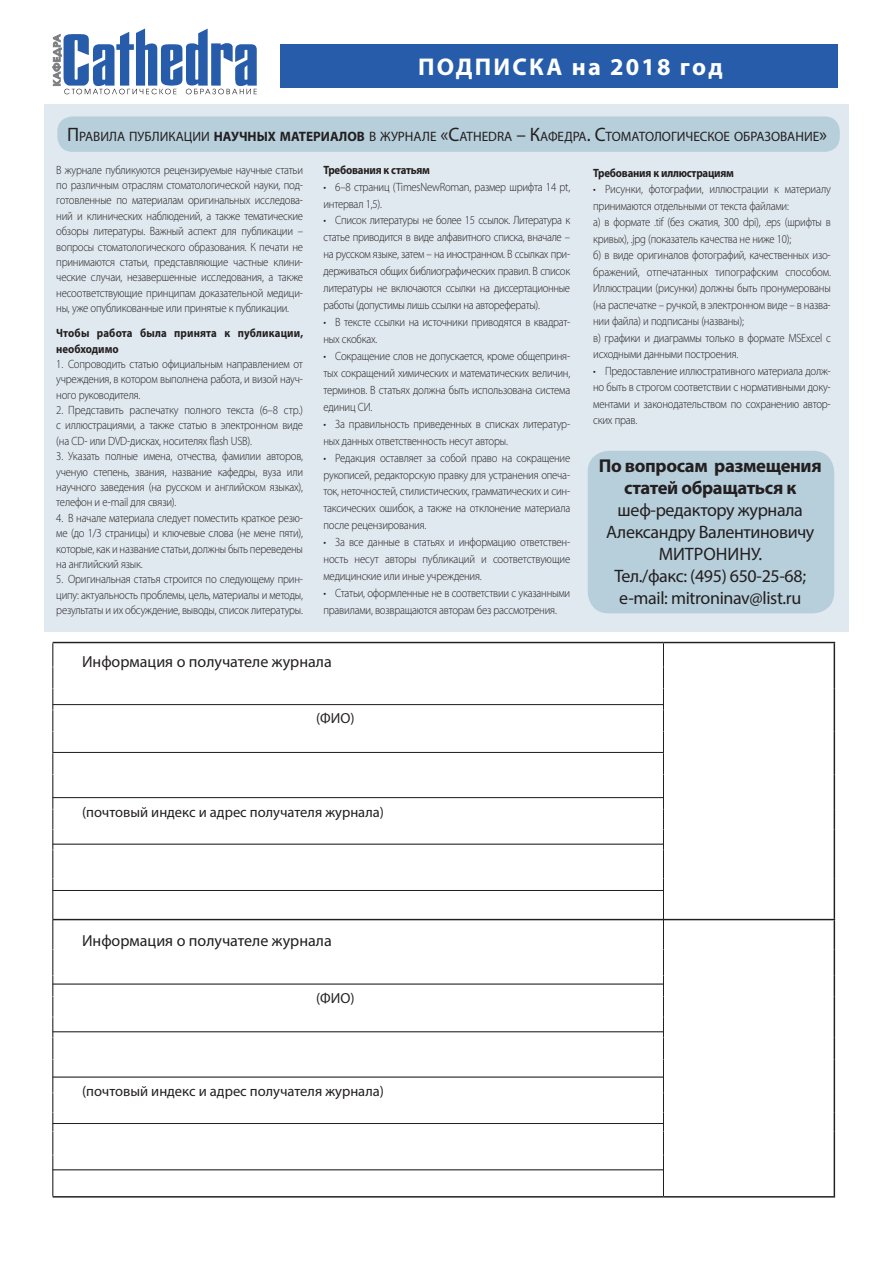
<style>
.page{position:relative;width:893px;height:1263px;background:#fff}
.page>*{position:absolute;margin:0;border:0;box-sizing:border-box;transform-origin:0 0}
.t1{font:700 24.3px "Myriad Pro";letter-spacing:.09em;color:#fff}
.t2{font:700 18.6px/22.4px "Myriad Pro";letter-spacing:-.02em;color:#231f20;text-align:center}
.t3{font:18px/22px "Myriad Pro";letter-spacing:-.02em;color:#231f20;text-align:center}
.t4{font:16.05px "Myriad Pro";color:#231f20}
.t5{font:14.55px "Myriad Pro";color:#231f20}
.txt_main{font:13.65px "Myriad Pro";color:#231f20}
.text_editorial{font:300 12px/15.5px "Myriad Pro";letter-spacing:-.02em;color:#231f20;text-align:justify;scale:.9 1}
.text_editorial-2{font:300 12px/16.5px "Myriad Pro";letter-spacing:-.02em;color:#231f20;scale:.89 1}
.text_editorial-3{font:700 12px/15.5px "Myriad Pro";letter-spacing:.015em;color:#231f20;scale:.9 1}
.text_editorial-4{font:700 12px "Myriad Pro";letter-spacing:-.015em;color:#231f20;scale:.9 1}
.s1{font-size:19.5px}
.s2{font-weight:700}
</style>
<div class="page">
<svg style="left:53px;top:28px;width:204px;height:66px"></svg>
<hr style="left:663px;top:642px;width:172px;height:1px;background:#231f20">
<hr style="left:53px;top:642px;width:610px;height:1px;background:#231f20">
<svg style="left:834px;top:643px;width:1px;height:131px"></svg>
<hr style="left:834px;top:774px;width:1px;height:35px;background:#231f20">
<svg style="left:834px;top:809px;width:1px;height:70px"></svg>
<hr style="left:834px;top:879px;width:1px;height:40px;background:#231f20">
<hr style="left:664px;top:919px;width:171px;height:1px;background:#231f20">
<hr style="left:53px;top:919px;width:610px;height:1px;background:#231f20">
<svg style="left:834px;top:920px;width:1px;height:139px"></svg>
<hr style="left:834px;top:1059px;width:1px;height:34px;background:#231f20">
<svg style="left:834px;top:1093px;width:1px;height:62px"></svg>
<hr style="left:834px;top:1155px;width:1px;height:41px;background:#231f20">
<hr style="left:663px;top:1196px;width:172px;height:1px;background:#231f20">
<hr style="left:53px;top:1196px;width:610px;height:1px;background:#231f20">
<hr style="left:663px;top:919px;width:1px;height:30px;background:#231f20">
<hr style="left:53px;top:919px;width:1px;height:30px;background:#231f20">
<hr style="left:53px;top:704px;width:611px;height:1px;background:#231f20">
<svg style="left:663px;top:643px;width:1px;height:131px"></svg>
<svg style="left:53px;top:643px;width:1px;height:131px"></svg>
<hr style="left:53px;top:752px;width:611px;height:1px;background:#231f20">
<hr style="left:663px;top:775px;width:1px;height:34px;background:#231f20">
<hr style="left:53px;top:775px;width:1px;height:34px;background:#231f20">
<hr style="left:53px;top:797px;width:611px;height:1px;background:#231f20">
<hr style="left:53px;top:844px;width:611px;height:1px;background:#231f20">
<svg style="left:663px;top:809px;width:1px;height:70px"></svg>
<svg style="left:53px;top:809px;width:1px;height:70px"></svg>
<hr style="left:53px;top:890px;width:611px;height:1px;background:#231f20">
<hr style="left:663px;top:879px;width:1px;height:40px;background:#231f20">
<hr style="left:53px;top:879px;width:1px;height:40px;background:#231f20">
<svg style="left:663px;top:950px;width:1px;height:109px"></svg>
<svg style="left:53px;top:950px;width:1px;height:109px"></svg>
<hr style="left:663px;top:1060px;width:1px;height:33px;background:#231f20">
<hr style="left:53px;top:1060px;width:1px;height:33px;background:#231f20">
<svg style="left:663px;top:1093px;width:1px;height:62px"></svg>
<svg style="left:53px;top:1093px;width:1px;height:62px"></svg>
<hr style="left:663px;top:1155px;width:1px;height:41px;background:#231f20">
<hr style="left:53px;top:1155px;width:1px;height:41px;background:#231f20">
<div style="left:280px;top:44px;width:558px;height:44px;background:#275caa"></div>
<hr style="left:53px;top:984px;width:611px;height:1px;background:#231f20">
<hr style="left:53px;top:1031px;width:611px;height:1px;background:#231f20">
<hr style="left:53px;top:1077px;width:611px;height:1px;background:#231f20">
<hr style="left:53px;top:1123px;width:611px;height:1px;background:#231f20">
<hr style="left:53px;top:1169px;width:611px;height:1px;background:#231f20">
<div style="left:44px;top:104px;width:804px;height:527px;background:#e0e9f0"></div>
<div style="left:57px;top:116px;width:783px;height:36px;background:#b7cfdb;border-radius:15px"></div>
<div style="left:588px;top:451px;width:246px;height:162px;background:#b7cfdb;border-radius:21px"></div>
<p class="t1" style="left:418px;top:51px;width:306px">ПОДПИСКА на 2018 год</p>
<p class="txt_main" style="left:67px;top:128px;width:761px"><span class="s1">П</span>РАВИЛА ПУБЛИКАЦИИ <span class="s2">научных материалов</span> В ЖУРНАЛЕ <span class="s1">«C</span>ATHEDRA <span class="s1">– К</span>АФЕДРА<span class="s1">. С</span>ТОМАТОЛОГИЧЕСКОЕ ОБРАЗОВАНИЕ<span class="s1">»</span></p>
<p class="text_editorial" style="left:56px;top:162px;width:276px">В журнале публикуются рецензируемые научные статьи по различным отраслям стоматологической науки, под&shy;готовленные по материалам оригинальных исследова&shy;ний и клинических наблюдений, а также тематические обзоры литературы. Важный аспект для публикации – вопросы стоматологического образования. К печати не принимаются статьи, представляющие частные клини&shy;ческие случаи, незавершенные исследования, а также несоответствующие принципам доказательной медици&shy;ны, уже опубликованные или принятые к публикации.</p>
<p class="text_editorial-3" style="left:56px;top:325px;width:276px">Чтобы работа была принята к публикации, необходимо</p>
<p class="text_editorial" style="left:56px;top:356px;width:276px">1. Сопроводить статью официальным направлением от учреждения, в котором выполнена работа, и визой науч&shy;ного руководителя.</p>
<p class="text_editorial" style="left:56px;top:402px;width:276px">2. Представить распечатку полного текста (6–8 стр.) с иллюстрациями, а также статью в электронном виде (на CD- или DVD-дисках, носителях flash USB).</p>
<p class="text_editorial" style="left:56px;top:449px;width:276px">3. Указать полные имена, отчества, фамилии авторов, ученую степень, звания, название кафедры, вуза или научного заведения (на русском и английском языках), телефон и e-mail для связи).</p>
<p class="text_editorial" style="left:56px;top:510px;width:276px">4. В начале материала следует поместить краткое резю&shy;ме (до 1/3 страницы) и ключевые слова (не мене пяти), которые, как и название статьи, должны быть переведены на английский язык.</p>
<p class="text_editorial" style="left:56px;top:572px;width:276px">5. Оригинальная статья строится по следующему прин&shy;ципу: актуальность проблемы, цель, материалы и методы, результаты и их обсуждение, выводы, список литературы.</p>
<p class="text_editorial-4" style="left:323px;top:162px;width:120px">Требования к статьям</p>
<p class="text_editorial" style="left:323px;top:178px;width:276px;line-height:17px">• 6–8 страниц (TimesNewRoman, размер шрифта 14 pt, интервал 1,5).</p>
<p class="text_editorial" style="left:323px;top:212px;width:276px;line-height:17px">• Список литературы не более 15 ссылок. Литература к статье приводится в виде алфавитного списка, вначале – на русском языке, затем – на иностранном. В ссылках при&shy;держиваться общих библиографических правил. В список литературы не включаются ссылки на диссертационные работы (допустимы лишь ссылки на авторефераты).</p>
<p class="text_editorial" style="left:323px;top:314px;width:276px;line-height:17px">• В тексте ссылки на источники приводятся в квадрат&shy;ных скобках.</p>
<p class="text_editorial" style="left:323px;top:348px;width:276px;line-height:17px">• Сокращение слов не допускается, кроме общеприня&shy;тых сокращений химических и математических величин, терминов. В статьях должна быть использована система единиц СИ.</p>
<p class="text_editorial" style="left:323px;top:415px;width:276px;line-height:17px">• За правильность приведенных в списках литератур&shy;ных данных ответственность несут авторы.</p>
<p class="text_editorial" style="left:323px;top:449px;width:276px;line-height:17px">• Редакция оставляет за собой право на сокращение рукописей, редакторскую правку для устранения опеча&shy;ток, неточностей, стилистических, грамматических и син&shy;таксических ошибок, а также на отклонение материала после рецензирования.</p>
<p class="text_editorial" style="left:323px;top:534px;width:276px;line-height:17px">• За все данные в статьях и информацию ответствен&shy;ность несут авторы публикаций и соответствующие медицинские или иные учреждения.</p>
<p class="text_editorial" style="left:323px;top:585px;width:276px;line-height:17px">• Статьи, оформленные не в соответствии с указанными правилами, возвращаются авторам без рассмотрения.</p>
<p class="t4" style="left:82px;top:652px;width:251px">Информация о получателе журнала</p>
<p class="t5" style="left:316px;top:709px;width:40px">(ФИО)</p>
<p class="text_editorial-4" style="left:593px;top:165px;width:158px">Требования к иллюстрациям</p>
<p class="text_editorial" style="left:593px;top:181px;width:266px;line-height:16.5px">• Рисунки, фотографии, иллюстрации к материалу принимаются отдельными от текста файлами:</p>
<p class="text_editorial-2" style="left:593px;top:214px;width:269px">а) в формате .tif (без сжатия, 300 dpi), .eps (шрифты в кривых), .jpg (показатель качества не ниже 10);</p>
<p class="text_editorial" style="left:593px;top:247px;width:266px;line-height:16.5px">б) в виде оригиналов фотографий, качественных изо&shy;бражений, отпечатанных типографским способом.<br>Иллюстрации (рисунки) должны быть пронумерованы (на распечатке – ручкой, в электронном виде – в назва&shy;нии файла) и подписаны (названы);</p>
<p class="text_editorial" style="left:593px;top:330px;width:266px;line-height:16.5px">в) графики и диаграммы только в формате MSExcel с исходными данными построения.</p>
<p class="text_editorial" style="left:593px;top:363px;width:266px;line-height:16.5px">• Предоставление иллюстративного материала долж&shy;но быть в строгом соответствии с нормативными доку&shy;ментами и законодательством по сохранению автор&shy;ских прав.</p>
<p class="t2" style="left:599px;top:454px;width:224px">По вопросам размещения статей обращаться к</p>
<p class="t3" style="left:606px;top:499px;width:210px">шеф-редактору журнала<br>Александру Валентиновичу<br>МИТРОНИНУ.</p>
<p class="t3" style="left:614px;top:565px;width:193px;text-align:left">Тел./факс: (495) 650-25-68; e-mail: mitroninav@list.ru</p>
<p class="t5" style="left:82px;top:803px;width:303px">(почтовый индекс и адрес получателя журнала)</p>
<p class="t4" style="left:82px;top:931px;width:251px">Информация о получателе журнала</p>
<p class="t5" style="left:316px;top:989px;width:40px">(ФИО)</p>
<p class="t5" style="left:82px;top:1082px;width:303px">(почтовый индекс и адрес получателя журнала)</p>
</div>
